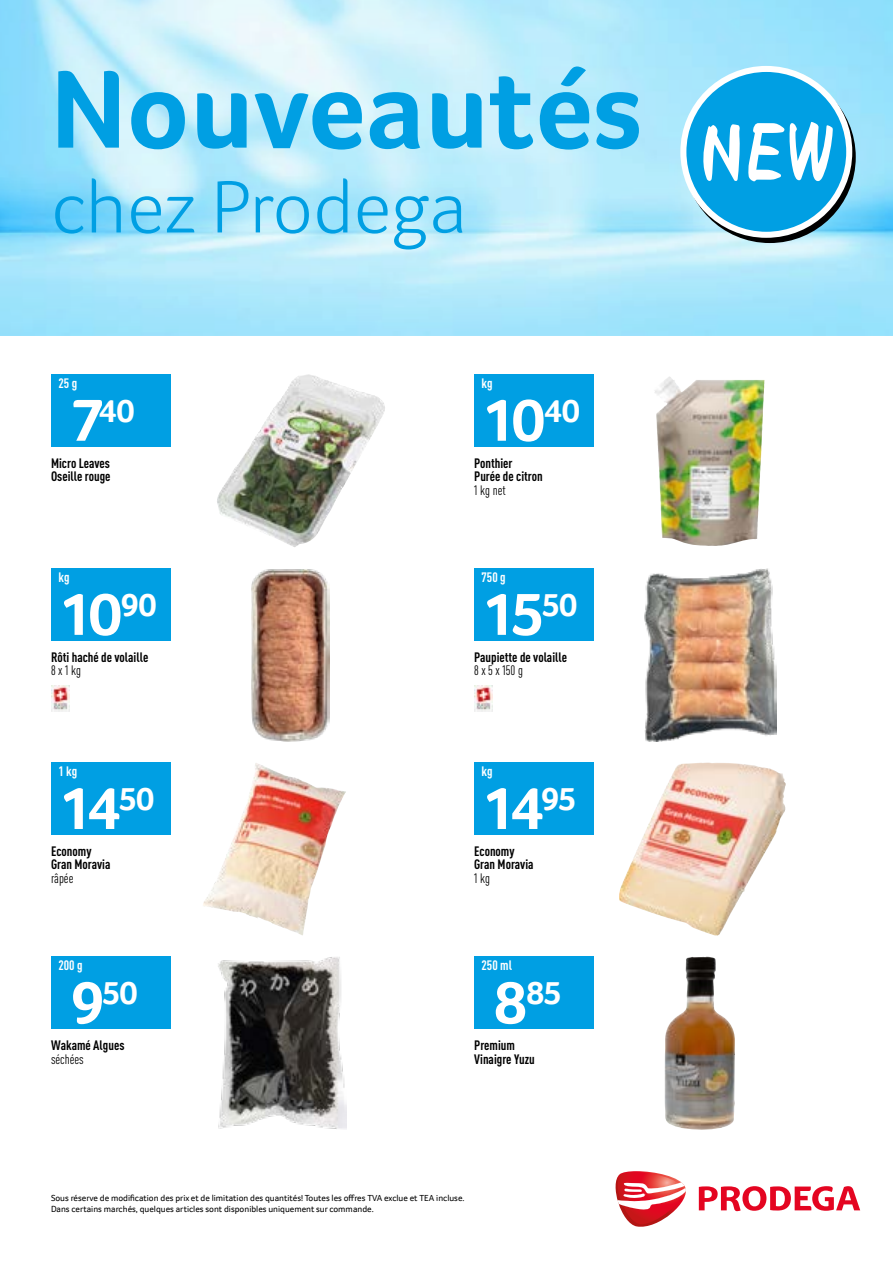
<style>
.page{position:relative;width:893px;height:1263px;background:#fff}
.page>*{position:absolute;margin:0;border:0;box-sizing:border-box;transform-origin:0 0}
.t1{font:700 114px "Transgourmet";color:#009fe3}
.t2{font:300 76.2px "Transgourmet";color:#009fe3}
.Preis_weiss{font:700 61.5px "Transgourmet";letter-spacing:-.075em;color:#fff}
.Preis_weiss-2{font:700 33.3px "Transgourmet";color:#fff}
.t3{font:700 condensed 13.5px/13.5px "DINOT";color:#000}
.t4{font:condensed 13.5px "DINOT";color:#000}
.Unit_weiss{font:700 condensed 13.5px "DINOT";color:#fff}
.t5{font:9px "Transgourmet";color:#000}
.s1{font-size:61.5px}
</style>
<div class="page">
<svg style="left:699px;top:1186px;width:161px;height:25px"></svg>
<svg style="left:615px;top:1171px;width:71px;height:56px"></svg>
<img style="left:0;top:0;width:893px;height:336px">
<svg style="left:687px;top:74px;width:166px;height:166px"></svg>
<div style="left:683px;top:69px;width:166px;height:166px;background:#009fe3;border-radius:50%"></div>
<div style="left:680px;top:66px;width:172px;height:172px;border:6px solid #fff;border-radius:50%"></div>
<svg style="left:703px;top:122px;width:130px;height:59px"></svg>
<img style="left:218px;top:957px;width:128px;height:172px">
<img style="left:665px;top:957px;width:70px;height:173px">
<img style="left:217px;top:374px;width:168px;height:173px">
<img style="left:655px;top:376px;width:109px;height:170px">
<img style="left:203px;top:763px;width:143px;height:172px">
<img style="left:619px;top:763px;width:167px;height:172px">
<img style="left:252px;top:569px;width:78px;height:172px">
<img style="left:645px;top:568px;width:132px;height:173px">
<div style="left:51px;top:957px;width:119px;height:72px;background:#009fe3"></div>
<div style="left:474px;top:957px;width:119px;height:72px;background:#009fe3"></div>
<div style="left:51px;top:374px;width:119px;height:73px;background:#009fe3"></div>
<div style="left:474px;top:374px;width:119px;height:73px;background:#009fe3"></div>
<div style="left:51px;top:763px;width:119px;height:72px;background:#009fe3"></div>
<div style="left:474px;top:763px;width:119px;height:72px;background:#009fe3"></div>
<div style="left:51px;top:568px;width:119px;height:73px;background:#009fe3"></div>
<img style="left:51px;top:686px;width:18px;height:25px">
<div style="left:474px;top:568px;width:119px;height:73px;background:#009fe3"></div>
<img style="left:474px;top:686px;width:18px;height:25px">
<p class="t1" style="left:51px;top:42px;width:593px">Nouveautés</p>
<p class="t2" style="left:51px;top:163px;width:418px">chez Prodega</p>
<p class="Unit_weiss" style="left:58px;top:375px;width:20px">25 g</p>
<p class="Unit_weiss" style="left:482px;top:375px;width:13px">kg</p>
<p class="Preis_weiss-2" style="left:71px;top:391px;width:65px"><span class="s1">7</span>40</p>
<p class="Preis_weiss" style="left:482px;top:384px;width:100px">10<sup>40</sup></p>
<p class="t3" style="left:51px;top:456px;width:61px">Micro Leaves<br>Oseille rouge</p>
<p class="t3" style="left:474px;top:456px;width:70px">Ponthier<br>Purée de citron</p>
<p class="t4" style="left:474px;top:482px;width:33px">1 kg net</p>
<p class="Unit_weiss" style="left:58px;top:569px;width:13px">kg</p>
<p class="Unit_weiss" style="left:482px;top:569px;width:26px">750 g</p>
<p class="Preis_weiss" style="left:59px;top:578px;width:100px">10<sup>90</sup></p>
<p class="Preis_weiss" style="left:482px;top:578px;width:97px">15<sup>50</sup></p>
<p class="t3" style="left:51px;top:650px;width:99px">Rôti haché de volaille</p>
<p class="t4" style="left:51px;top:663px;width:32px">8 x 1 kg</p>
<p class="t3" style="left:474px;top:650px;width:94px">Paupiette de volaille</p>
<p class="t4" style="left:474px;top:663px;width:50px">8 x 5 x 150 g</p>
<p class="Unit_weiss" style="left:58px;top:763px;width:20px">1 kg</p>
<p class="Unit_weiss" style="left:482px;top:763px;width:13px">kg</p>
<p class="Preis_weiss" style="left:59px;top:772px;width:97px">14<sup>50</sup></p>
<p class="Preis_weiss" style="left:482px;top:772px;width:96px">14<sup>95</sup></p>
<p class="t3" style="left:51px;top:844px;width:61px">Economy<br>Gran Moravia</p>
<p class="t4" style="left:51px;top:870px;width:24px">râpée</p>
<p class="t3" style="left:474px;top:844px;width:61px">Economy<br>Gran Moravia</p>
<p class="t4" style="left:474px;top:870px;width:17px">1 kg</p>
<p class="Unit_weiss" style="left:58px;top:957px;width:26px">200 g</p>
<p class="Unit_weiss" style="left:482px;top:957px;width:32px">250 ml</p>
<p class="Preis_weiss-2" style="left:71px;top:973px;width:68px"><span class="s1">9</span>50</p>
<p class="Preis_weiss-2" style="left:494px;top:973px;width:69px"><span class="s1">8</span>85</p>
<p class="t3" style="left:51px;top:1038px;width:75px">Wakamé Algues</p>
<p class="t4" style="left:51px;top:1051px;width:34px">séchées</p>
<p class="t3" style="left:474px;top:1038px;width:62px">Premium<br>Vinaigre Yuzu</p>
<p class="t5" style="left:51px;top:1193px;width:415px">Sous réserve de modification des prix et de limitation des quantités! Toutes les offres TVA exclue et TEA incluse.</p>
<p class="t5" style="left:51px;top:1204px;width:324px">Dans certains marchés, quelques articles sont disponibles uniquement sur commande.</p>
</div>
